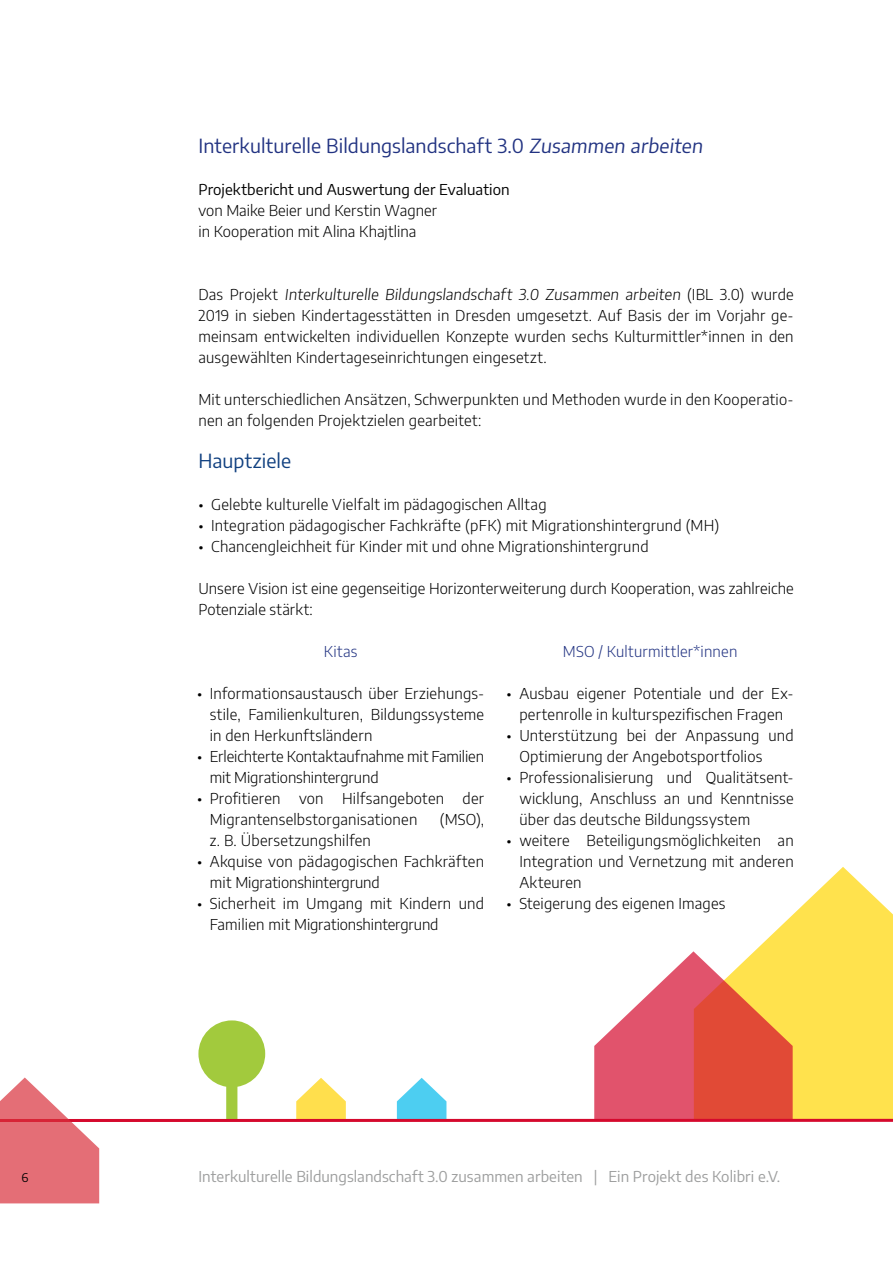
<style>
.page{position:relative;width:893px;height:1263px;background:#fff}
.page>*{position:absolute;margin:0;border:0;box-sizing:border-box;transform-origin:0 0}
.t1{font:19.5px "Encode Sans";letter-spacing:.005em;color:#223382}
.t2{font:19.5px "Encode Sans";letter-spacing:.005em;color:#104080}
.t3{font:300 15px/21px "Encode Sans";letter-spacing:.015em;color:#000}
.t4{font:15px "Encode Sans";letter-spacing:.005em;color:#9d9e9e}
.t5{font:300 15px/21px "Encode Sans";letter-spacing:-.005em;color:#000}
.t6{font:15px "Encode Sans";letter-spacing:.005em;color:#000}
.t7{font:300 15px "Encode Sans";letter-spacing:.015em;color:#223382}
.t8{font:12px "Encode Sans";color:#000}
</style>
<div class="page">
<svg style="left:755px;top:867px;width:138px;height:252px;fill:#ffe24d"></svg>
<svg style="left:594px;top:951px;width:199px;height:168px"></svg>
<svg style="left:397px;top:1078px;width:49px;height:41px"></svg>
<svg style="left:296px;top:1078px;width:50px;height:41px"></svg>
<svg style="left:198px;top:1020px;width:67px;height:99px"></svg>
<hr style="left:0;top:1119px;width:893px;height:3px;background:#d5092d">
<svg style="left:0;top:1077px;width:99px;height:126px"></svg>
<h1 class="t1" style="left:198px;top:132px;width:509px">Interkulturelle Bildungslandschaft 3.0 Zusammen arbeiten</h1>
<p class="t6" style="left:198px;top:179px;width:313px">Projektbericht und Auswertung der Evaluation</p>
<p class="t3" style="left:198px;top:199px;width:240px">von Maike Beier und Kerstin Wagner in Kooperation mit Alina Khajtlina</p>
<p class="t3" style="left:198px;top:283px;width:597px;text-align:justify">Das Proj e kt Interkulturelle Bildungslandschaft 3.0 Zusammen arbeiten (IB L 3 .0) w urd e 2019 in sieben Kindertagesstätten in Dresden umgesetzt. Auf Basis der im Vorjahr ge&shy;meinsam entwickelten individuellen Konzepte wurden sechs Kulturmittler*innen in den ausgewählten Kindertageseinrichtungen eingesetzt.</p>
<p class="t3" style="left:198px;top:388px;width:597px">Mit unterschiedlichen Ansätzen, Schwerpunkten und Methoden wurde in den Kooperatio&shy;nen an folgenden Projektzielen gearbeitet:</p>
<h1 class="t2" style="left:198px;top:447px;width:94px">Hauptziele</h1>
<p class="t3" style="left:198px;top:493px;width:350px">• Gelebte kulturelle Vielfalt im pädagogischen Alltag</p>
<p class="t3" style="left:198px;top:514px;width:522px">• Integration pädagogischer Fachkräfte (pFK) mit Migrationshintergrund (MH)</p>
<p class="t3" style="left:198px;top:535px;width:452px">• Chancengleichheit für Kinder mit und ohne Migrationshintergrund</p>
<p class="t3" style="left:198px;top:577px;width:597px">Unsere Vision ist eine gegenseitige Horizonterweiterung durch Kooperation, was zahlreiche<br>Potenziale stärkt:</p>
<p class="t7" style="left:324px;top:641px;width:35px">Kitas</p>
<p class="t3" style="left:210px;top:682px;width:276px;text-align:justify;text-indent:-13px">• Informationsaustausch über Erziehungs&shy;stile, Familienkulturen, Bildungssysteme in den Herkunftsländern</p>
<p class="t5" style="left:210px;top:745px;width:276px;text-indent:-13px">• Erleichterte Kontaktaufnahme mit Familien mit Migrationshintergrund</p>
<p class="t3" style="left:210px;top:787px;width:276px;text-indent:-13px">• Profitieren von Hilfsangeboten der<br>Migrantenselbstorganisationen</p>
<p class="t7" style="left:563px;top:641px;width:176px">MSO / Kulturmittler*innen</p>
<p class="t3" style="left:507px;top:682px;width:289px;text-align:center">• Ausbau eigener Potentiale und der Ex&shy;pertenrolle in kulturspezifischen Fragen</p>
<p class="t3" style="left:519px;top:724px;width:276px;text-indent:-13px">• Unterstützung bei der Anpassung und<br>Optimierung der Angebotsportfolios</p>
<p class="t3" style="left:519px;top:766px;width:276px;text-align:justify;text-indent:-13px">• Professionalisierung und Qualitätsent&shy;wicklung, Anschluss an und Kenntnisse über das deutsche Bildungssystem</p>
<p class="t3" style="left:519px;top:829px;width:276px;text-align:justify;text-indent:-13px">• weitere Beteiligungsmöglichkeiten an Integration und Vernetzung mit anderen Akteuren</p>
<p class="t3" style="left:507px;top:892px;width:220px">• Steigerung des eigenen Images</p>
<p class="t3" style="left:440px;top:808px;width:46px">(MSO),</p>
<p class="t3" style="left:210px;top:829px;width:163px">z. B. Übersetzungshilfen</p>
<p class="t3" style="left:210px;top:850px;width:276px;text-indent:-13px">• Akquise von pädagogischen Fachkräften mit Migrationshintergrund</p>
<p class="t3" style="left:210px;top:892px;width:276px;text-indent:-13px">• Sicherheit im Umgang mit Kindern und<br>Familien mit Migrationshintergrund</p>
<p class="t8" style="left:21px;top:1169px;width:8px">6</p>
<p class="t4" style="left:198px;top:1166px;width:583px">Interkulturelle Bildungslandschaft 3.0 zusammen arbeiten | Ein Projekt des Kolibri e.V.</p>
</div>
